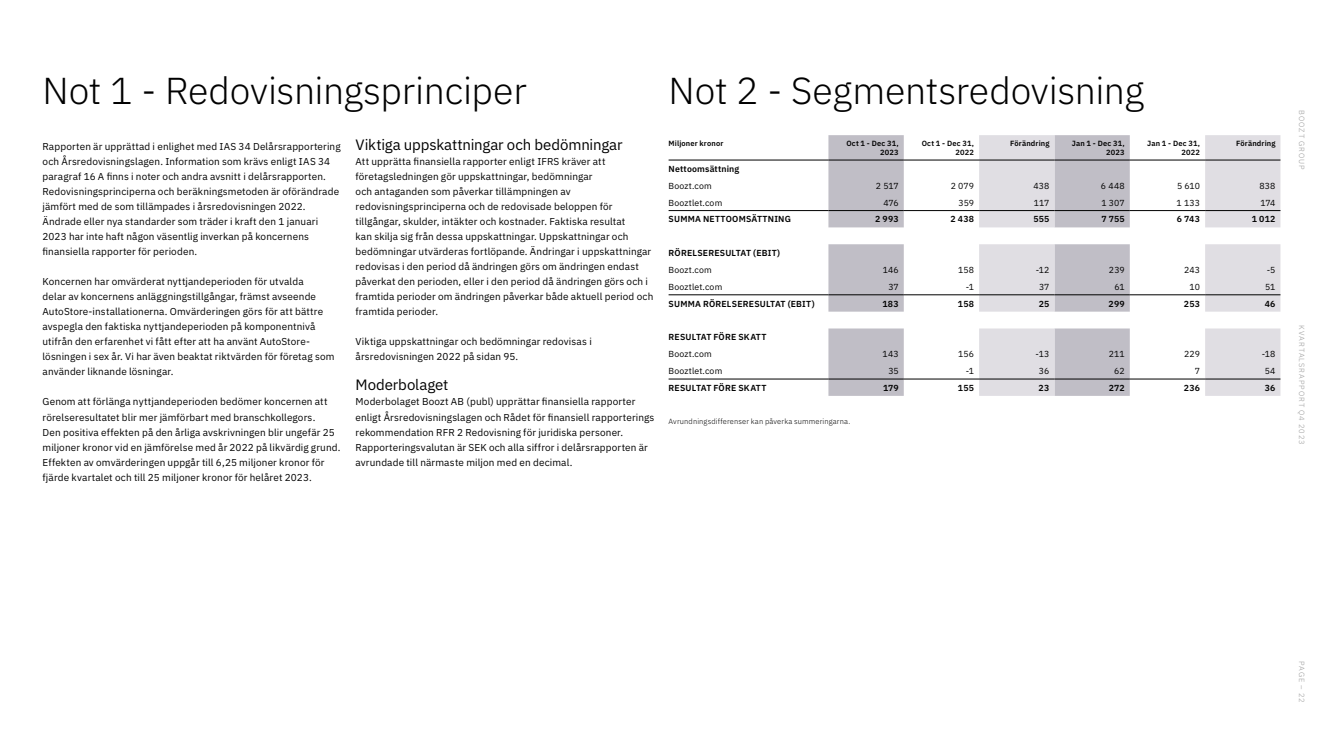
<style>
.page{position:relative;width:1323px;height:745px;background:#fff}
.page>*{position:absolute;margin:0;border:0;box-sizing:border-box;transform-origin:0 0}
.t1{font:300 37.5px "IBM Plex Sans";letter-spacing:-.01em;color:#000}
.t2{font:15px "IBM Plex Sans";letter-spacing:-.01em;color:#000}
.t3{font:10px/15px "IBM Plex Sans";letter-spacing:.015em;color:#000}
.t4{font:600 8.75px "IBM Plex Sans";letter-spacing:.02em;color:#000}
.t5{font:8.75px "IBM Plex Sans";letter-spacing:.015em;color:#000}
.t6{font:600 7.5px/9px "IBM Plex Sans";letter-spacing:.02em;color:#000;text-align:right}
.t7{font:300 7.5px "IBM Plex Sans";letter-spacing:.02em;color:#000}
.t8{font:300 7.5px "IBM Plex Sans";letter-spacing:.125em;color:#999}
</style>
<div class="page">
<svg style="left:828px;top:135px;width:151px;height:260px"></svg>
<svg style="left:979px;top:135px;width:301px;height:260px"></svg>
<hr style="left:668px;top:160px;width:160px;height:1px;background:#000">
<hr style="left:828px;top:160px;width:76px;height:1px;background:#000">
<hr style="left:904px;top:160px;width:75px;height:1px;background:#000">
<hr style="left:979px;top:160px;width:75px;height:1px;background:#000">
<hr style="left:1054px;top:160px;width:76px;height:1px;background:#000">
<hr style="left:1130px;top:160px;width:75px;height:1px;background:#000">
<hr style="left:1205px;top:160px;width:75px;height:1px;background:#000">
<hr style="left:668px;top:210px;width:160px;height:1px;background:#000">
<hr style="left:828px;top:210px;width:76px;height:1px;background:#000">
<hr style="left:904px;top:210px;width:75px;height:1px;background:#000">
<hr style="left:979px;top:210px;width:75px;height:1px;background:#000">
<hr style="left:1054px;top:210px;width:76px;height:1px;background:#000">
<hr style="left:1130px;top:210px;width:75px;height:1px;background:#000">
<hr style="left:1205px;top:210px;width:75px;height:1px;background:#000">
<hr style="left:668px;top:294px;width:160px;height:1px;background:#000">
<hr style="left:828px;top:294px;width:76px;height:1px;background:#000">
<hr style="left:904px;top:294px;width:75px;height:1px;background:#000">
<hr style="left:979px;top:294px;width:75px;height:1px;background:#000">
<hr style="left:1054px;top:294px;width:76px;height:1px;background:#000">
<hr style="left:1130px;top:294px;width:75px;height:1px;background:#000">
<hr style="left:1205px;top:294px;width:75px;height:1px;background:#000">
<hr style="left:668px;top:378px;width:160px;height:1px;background:#000">
<hr style="left:828px;top:378px;width:76px;height:1px;background:#000">
<hr style="left:904px;top:378px;width:75px;height:1px;background:#000">
<hr style="left:979px;top:378px;width:75px;height:1px;background:#000">
<hr style="left:1054px;top:378px;width:76px;height:1px;background:#000">
<hr style="left:1130px;top:378px;width:75px;height:1px;background:#000">
<hr style="left:1205px;top:378px;width:75px;height:1px;background:#000">
<h1 class="t1" style="left:43px;top:63px;width:486px">Not 1 - Redovisningsprinciper</h1>
<p class="t3" style="left:43px;top:138px;width:300px">Rapporten är upprättad i enlighet med IAS 34 Delårsrapportering och Årsredovisningslagen. Information som krävs enligt IAS 34 paragraf 16 A finns i noter och andra avsnitt i delårsrapporten.<br>Redovisningsprinciperna och beräkningsmetoden är oförändrade jämfört med de som tillämpades i årsredovisningen 2022.<br>Ändrade eller nya standarder som träder i kraft den 1 januari 2023 har inte haft någon väsentlig inverkan på koncernens finansiella rapporter för perioden.</p>
<p class="t3" style="left:43px;top:273px;width:293px">Koncernen har omvärderat nyttjandeperioden för utvalda<br>delar av koncernens anläggningstillgångar, främst avseende AutoStore-installationerna. Omvärderingen görs för att bättre avspegla den faktiska nyttjandeperioden på komponentnivå utifrån den erfarenhet vi fått efter att ha använt AutoStore&shy;lösningen i sex år. Vi har även beaktat riktvärden för företag som använder liknande lösningar.</p>
<p class="t3" style="left:43px;top:393px;width:299px">Genom att förlänga nyttjandeperioden bedömer koncernen att rörelseresultatet blir mer jämförbart med branschkollegors.<br>Den positiva effekten på den årliga avskrivningen blir ungefär 25 miljoner kronor vid en jämförelse med år 2022 på likvärdig grund.<br>Effekten av omvärderingen uppgår till 6,25 miljoner kronor för fjärde kvartalet och till 25 miljoner kronor för helåret 2023.</p>
<h2 class="t2" style="left:355px;top:133px;width:269px">Viktiga uppskattningar och bedömningar</h2>
<p class="t3" style="left:355px;top:153px;width:299px">Att upprätta finansiella rapporter enligt IFRS kräver att företagsledningen gör uppskattningar, bedömningar<br>och antaganden som påverkar tillämpningen av redovisningsprinciperna och de redovisade beloppen för tillgångar, skulder, intäkter och kostnader. Faktiska resultat<br>kan skilja sig från dessa uppskattningar. Uppskattningar och bedömningar utvärderas fortlöpande. Ändringar i uppskattningar redovisas i den period då ändringen görs om ändringen endast påverkat den perioden, eller i den period då ändringen görs och i framtida perioder om ändringen påverkar både aktuell period och framtida perioder.</p>
<p class="t3" style="left:355px;top:333px;width:238px">Viktiga uppskattningar och bedömningar redovisas i årsredovisningen 2022 på sidan 95.</p>
<h2 class="t2" style="left:355px;top:373px;width:94px">Moderbolaget</h2>
<p class="t3" style="left:355px;top:393px;width:300px">Moderbolaget Boozt AB (publ) upprättar finansiella rapporter enligt Årsredovisningslagen och Rådet för finansiell rapporterings rekommendation RFR 2 Redovisning för juridiska personer.<br>Rapporteringsvalutan är SEK och alla siffror i delårsrapporten är avrundade till närmaste miljon med en decimal.</p>
<h1 class="t1" style="left:668px;top:63px;width:477px">Not 2 - Segmentsredovisning</h1>
<p class="t6" style="left:668px;top:138px;width:56px">Miljoner kronor</p>
<p class="t6" style="left:846px;top:138px;width:54px">Oct 1 - Dec 31,<br>2023</p>
<p class="t6" style="left:922px;top:138px;width:54px">Oct 1 - Dec 31,<br>2022</p>
<p class="t6" style="left:1010px;top:138px;width:41px">Förändring</p>
<p class="t6" style="left:1072px;top:138px;width:54px">Jan 1 - Dec 31,<br>2023</p>
<p class="t6" style="left:1147px;top:138px;width:54px">Jan 1 - Dec 31,<br>2022</p>
<p class="t6" style="left:1236px;top:138px;width:41px">Förändring</p>
<p class="t4" style="left:668px;top:162px;width:72px">Nettoomsättning</p>
<p class="t5" style="left:668px;top:179px;width:45px">Boozt.com</p>
<p class="t5" style="left:876px;top:179px;width:24px">2 517</p>
<p class="t5" style="left:951px;top:179px;width:25px">2 079</p>
<p class="t5" style="left:1033px;top:179px;width:18px">438</p>
<p class="t5" style="left:1101px;top:179px;width:25px">6 448</p>
<p class="t5" style="left:1177px;top:179px;width:25px">5 610</p>
<p class="t5" style="left:1259px;top:179px;width:18px">838</p>
<p class="t5" style="left:668px;top:196px;width:55px">Booztlet.com</p>
<p class="t5" style="left:883px;top:196px;width:17px">476</p>
<p class="t5" style="left:958px;top:196px;width:17px">359</p>
<p class="t5" style="left:1034px;top:196px;width:17px">117</p>
<p class="t5" style="left:1101px;top:196px;width:25px">1 307</p>
<p class="t5" style="left:1176px;top:196px;width:25px">1 133</p>
<p class="t5" style="left:1260px;top:196px;width:17px">174</p>
<p class="t4" style="left:668px;top:212px;width:124px">SUMMA NETTOOMSÄTTNING</p>
<p class="t4" style="left:875px;top:212px;width:25px">2 993</p>
<p class="t4" style="left:950px;top:212px;width:25px">2 438</p>
<p class="t4" style="left:1033px;top:212px;width:18px">555</p>
<p class="t4" style="left:1101px;top:212px;width:25px">7 755</p>
<p class="t4" style="left:1177px;top:212px;width:25px">6 743</p>
<p class="t4" style="left:1251px;top:212px;width:25px">1 012</p>
<p class="t4" style="left:668px;top:246px;width:113px">RÖRELSERESULTAT (EBIT)</p>
<p class="t5" style="left:668px;top:263px;width:45px">Boozt.com</p>
<p class="t5" style="left:883px;top:263px;width:18px">146</p>
<p class="t5" style="left:958px;top:263px;width:18px">158</p>
<p class="t5" style="left:1036px;top:263px;width:15px">-12</p>
<p class="t5" style="left:1109px;top:263px;width:17px">239</p>
<p class="t5" style="left:1184px;top:263px;width:18px">243</p>
<p class="t5" style="left:1266px;top:263px;width:10px">-5</p>
<p class="t5" style="left:668px;top:280px;width:55px">Booztlet.com</p>
<p class="t5" style="left:888px;top:280px;width:12px">37</p>
<p class="t5" style="left:966px;top:280px;width:10px">-1</p>
<p class="t5" style="left:1039px;top:280px;width:12px">37</p>
<p class="t5" style="left:1114px;top:280px;width:12px">61</p>
<p class="t5" style="left:1189px;top:280px;width:12px">10</p>
<p class="t5" style="left:1265px;top:280px;width:12px">51</p>
<p class="t4" style="left:668px;top:296px;width:148px">SUMMA RÖRELSERESULTAT (EBIT)</p>
<p class="t4" style="left:882px;top:296px;width:18px">183</p>
<p class="t4" style="left:958px;top:296px;width:18px">158</p>
<p class="t4" style="left:1039px;top:296px;width:12px">25</p>
<p class="t4" style="left:1108px;top:296px;width:18px">299</p>
<p class="t4" style="left:1184px;top:296px;width:18px">253</p>
<p class="t4" style="left:1264px;top:296px;width:12px">46</p>
<p class="t4" style="left:668px;top:330px;width:99px">RESULTAT FÖRE SKATT</p>
<p class="t5" style="left:668px;top:347px;width:45px">Boozt.com</p>
<p class="t5" style="left:882px;top:347px;width:18px">143</p>
<p class="t5" style="left:958px;top:347px;width:17px">156</p>
<p class="t5" style="left:1035px;top:347px;width:15px">-13</p>
<p class="t5" style="left:1109px;top:347px;width:17px">211</p>
<p class="t5" style="left:1184px;top:347px;width:17px">229</p>
<p class="t5" style="left:1262px;top:347px;width:15px">-18</p>
<p class="t5" style="left:668px;top:364px;width:55px">Booztlet.com</p>
<p class="t5" style="left:888px;top:364px;width:12px">35</p>
<p class="t5" style="left:966px;top:364px;width:10px">-1</p>
<p class="t5" style="left:1039px;top:364px;width:12px">36</p>
<p class="t5" style="left:1114px;top:364px;width:12px">62</p>
<p class="t5" style="left:1195px;top:364px;width:7px">7</p>
<p class="t5" style="left:1264px;top:364px;width:12px">54</p>
<p class="t4" style="left:668px;top:380px;width:99px">RESULTAT FÖRE SKATT</p>
<p class="t4" style="left:883px;top:380px;width:17px">179</p>
<p class="t4" style="left:958px;top:380px;width:18px">155</p>
<p class="t4" style="left:1038px;top:380px;width:12px">23</p>
<p class="t4" style="left:1109px;top:380px;width:18px">272</p>
<p class="t4" style="left:1184px;top:380px;width:18px">236</p>
<p class="t4" style="left:1265px;top:380px;width:12px">36</p>
<p class="t7" style="left:668px;top:415px;width:183px">Avrundningsdifferenser kan påverka summeringarna.</p>
<p class="t8" style="left:1307px;top:110px;width:61px;rotate:90deg">BOOZT GROUP</p>
<p class="t8" style="left:1307px;top:325px;width:120px;rotate:90deg">KVARTALSRAPPORT Q4 2023</p>
<p class="t8" style="left:1307px;top:660px;width:43px;rotate:90deg">PAGE – 22</p>
</div>
